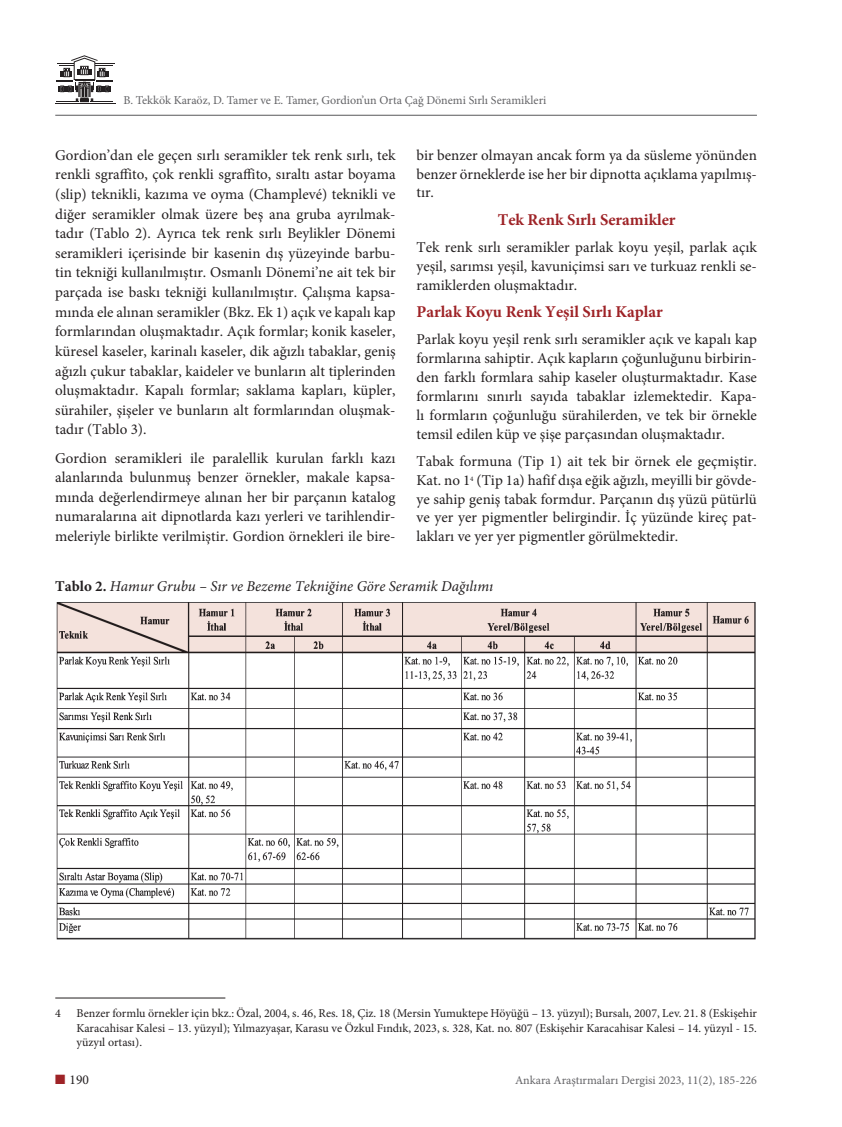
<style>
.page{position:relative;width:842px;height:1127px;background:#fff}
.page>*{position:absolute;margin:0;border:0;box-sizing:border-box;transform-origin:0 0}
.t1{font:700 16.5px "Minion Pro";color:#9e2327}
.t2{font:15px/19.6px "Minion Pro";color:#231f20;text-align:justify}
.t3{font:italic 15px "Minion Pro";color:#231f20}
.t4{font:13.5px "Minion Pro";color:#231f20}
.t5{font:12px/14.4px "Minion Pro";color:#231f20;text-align:justify}
.t6{font:12px "Minion Pro";color:#636366}
.s1{font-weight:700;font-style:normal}
.s2{color:#9e2327}
</style>
<div class="page">
<hr style="left:55px;top:115px;width:702px;height:1px;background:#57585a">
<hr style="left:55px;top:103px;width:60px;height:1px;background:#231f20">
<svg style="left:56px;top:55px;width:59px;height:48px"></svg>
<img style="left:56px;top:602px;width:700px;height:338px">
<hr style="left:55px;top:997px;width:170px;height:1px;background:#231f20">
<p class="t6" style="left:124px;top:92px;width:424px">B. Tekkök Karaöz, D. Tamer ve E. Tamer, Gordion’un Orta Çağ Dönemi Sırlı Seramikleri</p>
<p class="t2" style="left:55px;top:145px;width:342px">Gordion’dan ele geçen sırlı seramikler tek renk sırlı, tek renkli sgraffito, çok renkli sgraffito, sıraltı astar boyama (slip) teknikli, kazıma ve oyma (Champlevé) teknikli ve diğer seramikler olmak üzere beş ana gruba ayrılmak&shy;tadır (Tablo 2). Ayrıca tek renk sırlı Beylikler Dönemi seramikleri içerisinde bir kasenin dış yüzeyinde barbu&shy;tin tekniği kullanılmıştır. Osmanlı Dönemi’ne ait tek bir parçada ise baskı tekniği kullanılmıştır. Çalışma kapsa&shy;mında ele alınan seramikler (Bkz. Ek 1) açık ve kapalı kap formlarından oluşmaktadır. Açık formlar; konik kaseler, küresel kaseler, karinalı kaseler, dik ağızlı tabaklar, geniş ağızlı çukur tabaklar, kaideler ve bunların alt tiplerinden oluşmaktadır. Kapalı formlar; saklama kapları, küpler, sürahiler, şişeler ve bunların alt formlarından oluşmak&shy;tadır (Tablo 3).</p>
<p class="t2" style="left:55px;top:448px;width:342px">Gordion seramikleri ile paralellik kurulan farklı kazı alanlarında bulunmuş benzer örnekler, makale kapsa&shy;mında değerlendirmeye alınan her bir parçanın katalog numaralarına ait dipnotlarda kazı yerleri ve tarihlendir&shy;meleriyle birlikte verilmiştir. Gordion örnekleri ile bire-</p>
<p class="t3" style="left:55px;top:575px;width:439px"><span class="s1">Tablo 2.</span> Hamur Grubu – Sır ve Bezeme Tekniğine Göre Seramik Dağılımı</p>
<p class="t2" style="left:416px;top:146px;width:342px;line-height:18.8px">bir benzer olmayan ancak form ya da süsleme yönünden benzer örneklerde ise her bir dipnotta açıklama yapılmış&shy;tır.</p>
<p class="t1" style="left:498px;top:208px;width:179px">Tek Renk Sırlı Seramikler</p>
<p class="t2" style="left:416px;top:238px;width:342px;line-height:18.8px">Tek renk sırlı seramikler parlak koyu yeşil, parlak açık yeşil, sarımsı yeşil, kavuniçimsi sarı ve turkuaz renkli se&shy;ramiklerden oluşmaktadır.</p>
<p class="t1" style="left:416px;top:300px;width:248px">Parlak Koyu Renk Yeşil Sırlı Kaplar</p>
<p class="t2" style="left:416px;top:330px;width:342px;line-height:18.9px">Parlak koyu yeşil renk sırlı seramikler açık ve kapalı kap formlarına sahiptir. Açık kapların çoğunluğunu birbirin&shy;den farklı formlara sahip kaseler oluşturmaktadır. Kase formlarını sınırlı sayıda tabaklar izlemektedir. Kapa&shy;lı formların çoğunluğu sürahilerden, ve tek bir örnekle temsil edilen küp ve şişe parçasından oluşmaktadır.</p>
<p class="t2" style="left:416px;top:452px;width:342px;line-height:18.8px">Tabak formuna (Tip 1) ait tek bir örnek ele geçmiştir.<br>Kat. no 1<sup>4</sup> (Tip 1a) hafif dışa eğik ağızlı, meyilli bir gövde&shy;ye sahip geniş tabak formdur. Parçanın dış yüzü pütürlü ve yer yer pigmentler belirgindir. İç yüzünde kireç pat&shy;lakları ve yer yer pigmentler görülmektedir.</p>
<p class="t5" style="left:55px;top:1006px;width:7px">4</p>
<p class="t5" style="left:77px;top:1006px;width:682px">Benzer formlu örnekler için bkz.: Özal, 2004, s. 46, Res. 18, Çiz. 18 (Mersin Yumuktepe Höyüğü – 13. yüzyıl); Bursalı, 2007, Lev. 21. 8 (Eskişehir Karacahisar Kalesi – 13. yüzyıl); Yılmazyaşar, Karasu ve Özkul Fındık, 2023, s. 328, Kat. no. 807 (Eskişehir Karacahisar Kalesi – 14. yüzyıl - 15. yüzyıl ortası).</p>
<p class="t4" style="left:55px;top:1071px;width:35px"><span class="s2">■</span> 190</p>
<p class="t6" style="left:515px;top:1072px;width:243px">Ankara Araştırmaları Dergisi 2023, 11(2), 185-226</p>
</div>
